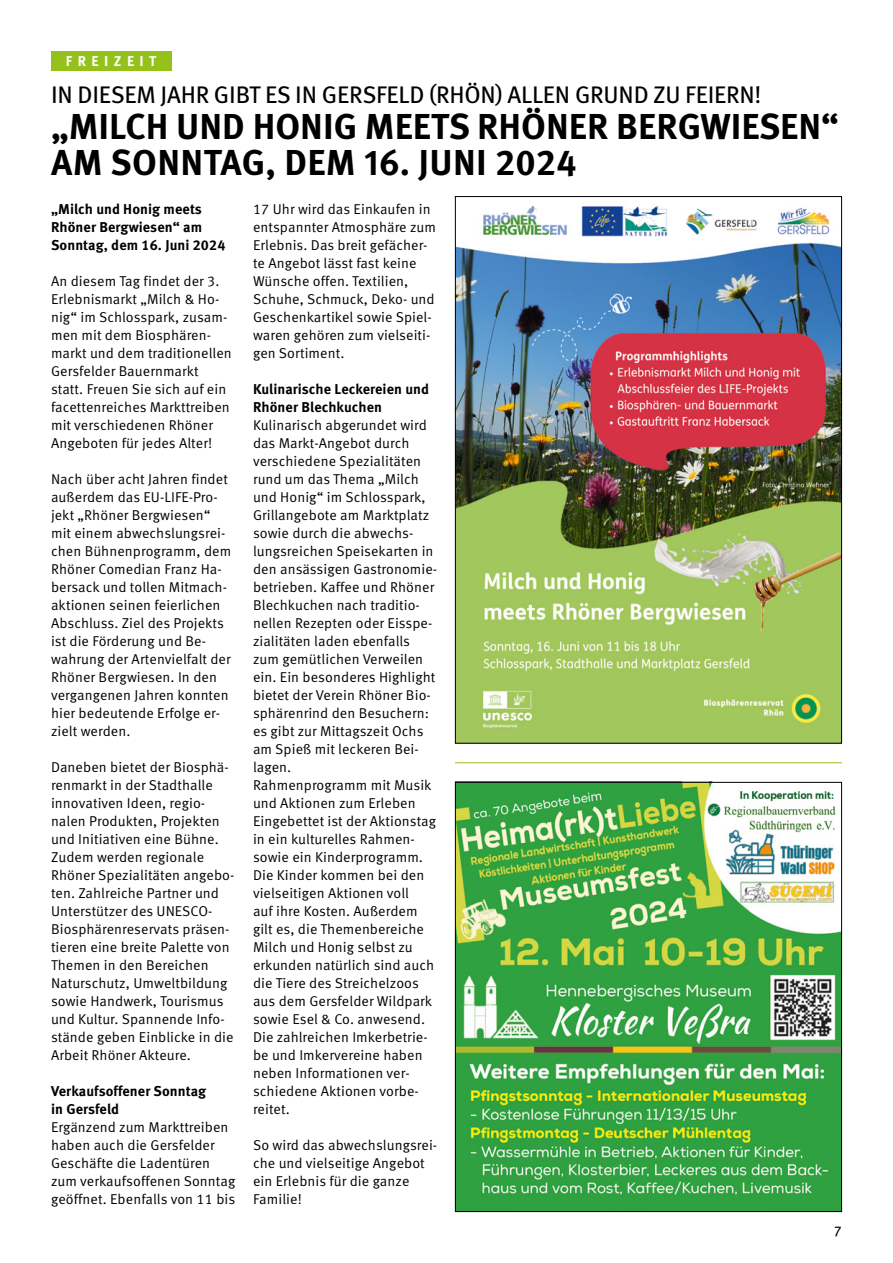
<style>
.page{position:relative;width:893px;height:1263px;background:#fff}
.page>*{position:absolute;margin:0;border:0;box-sizing:border-box;transform-origin:0 0}
.t1{font:700 36px/36px "Meta Pro";color:#000}
.t2{font:24px "Meta Pro";letter-spacing:-.01em;color:#000}
.t3{font:14.25px/18px "Meta Pro Norm";letter-spacing:.005em;color:#000}
.t4{font:700 14.25px/18px "Meta Pro";letter-spacing:.005em;color:#000}
.t5{font:700 14.25px "Meta Pro";letter-spacing:.38em;color:#fff}
.t6{font:14.25px "Meta Pro";color:#000}
</style>
<div class="page">
<div style="left:51px;top:51px;width:121px;height:19px;background:#94c11a"></div>
<hr style="left:455px;top:762px;width:387px;height:1px;background:#94c11a">
<img style="left:457px;top:784px;width:383px;height:426px">
<img style="left:457px;top:205px;width:383px;height:537px">
<p class="t5" style="left:66px;top:50px;width:92px">FREIZEIT</p>
<h2 class="t2" style="left:51px;top:76px;width:712px">IN DIESEM JAHR GIBT ES IN GERSFELD (RHÖN) ALLEN GRUND ZU FEIERN!</h2>
<h1 class="t1" style="left:51px;top:106px;width:789px">„MILCH UND HONIG MEETS RHÖNER BERGWIESEN“<br>AM SONNTAG, DEM 16. JUNI 2024</h1>
<p class="t4" style="left:51px;top:199px;width:176px">„Milch und Honig meets<br>Rhöner Bergwiesen“ am<br>Sonntag, dem 16. Juni 2024</p>
<p class="t3" style="left:51px;top:271px;width:182px">An diesem Tag findet der 3.<br>Erlebnismarkt „Milch &amp; Ho&shy;nig“ im Schlosspark, zusam&shy;men mit dem Biosphären&shy;markt und dem traditionellen<br>Gersfelder Bauernmarkt statt. Freuen Sie sich auf ein facettenreiches Markttreiben mit verschiedenen Rhöner<br>Angeboten für jedes Alter!</p>
<p class="t3" style="left:51px;top:469px;width:182px">Nach über acht Jahren findet außerdem das EU-LIFE-Pro&shy;jekt „Rhöner Bergwiesen“ mit einem abwechslungsrei&shy;chen Bühnenprogramm, dem<br>Rhöner Comedian Franz Ha&shy;bersack und tollen Mitmach&shy;aktionen seinen feierlichen<br>Abschluss. Ziel des Projekts ist die Förderung und Be&shy;wahrung der Artenvielfalt der<br>Rhöner Bergwiesen. In den vergangenen Jahren konnten hier bedeutende Erfolge er&shy;zielt werden.</p>
<p class="t3" style="left:51px;top:757px;width:185px">Daneben bietet der Biosphä&shy;renmarkt in der Stadthalle innovativen Ideen, regio&shy;nalen Produkten, Projekten und Initiativen eine Bühne.<br>Zudem werden regionale<br>Rhöner Spezialitäten angebo&shy;ten. Zahlreiche Partner und<br>Unterstützer des UNESCO-<br>Biosphärenreservats präsen&shy;tieren eine breite Palette von<br>Themen in den Bereichen<br>Naturschutz, Umweltbildung sowie Handwerk, Tourismus und Kultur. Spannende Info&shy;stände geben Einblicke in die<br>Arbeit Rhöner Akteure.</p>
<p class="t4" style="left:51px;top:1081px;width:157px">Verkaufsoffener Sonntag in Gersfeld</p>
<p class="t3" style="left:51px;top:1117px;width:186px">Ergänzend zum Markttreiben haben auch die Gersfelder<br>Geschäfte die Ladentüren zum verkaufsoffenen Sonntag geöffnet. Ebenfalls von 11 bis</p>
<p class="t3" style="left:253px;top:199px;width:184px">17 Uhr wird das Einkaufen in entspannter Atmosphäre zum<br>Erlebnis. Das breit gefächer&shy;te Angebot lässt fast keine<br>Wünsche offen. Textilien,<br>Schuhe, Schmuck, Deko- und<br>Geschenkartikel sowie Spiel&shy;waren gehören zum vielseiti&shy;gen Sortiment.</p>
<p class="t4" style="left:253px;top:379px;width:178px">Kulinarische Leckereien und<br>Rhöner Blechkuchen</p>
<p class="t3" style="left:253px;top:415px;width:186px">Kulinarisch abgerundet wird das Markt-Angebot durch verschiedene Spezialitäten rund um das Thema „Milch und Honig“ im Schlosspark,<br>Grillangebote am Marktplatz sowie durch die abwechs&shy;lungsreichen Speisekarten in den ansässigen Gastronomie&shy;betrieben. Kaffee und Rhöner<br>Blechkuchen nach traditio&shy;nellen Rezepten oder Eisspe&shy;zialitäten laden ebenfalls zum gemütlichen Verweilen ein. Ein besonderes Highlight bietet der Verein Rhöner Bio&shy;sphärenrind den Besuchern: es gibt zur Mittagszeit Ochs am Spieß mit leckeren Bei&shy;lagen.<br>Rahmenprogramm mit Musik und Aktionen zum Erleben<br>Eingebettet ist der Aktionstag in ein kulturelles Rahmen&shy;sowie ein Kinderprogramm.<br>Die Kinder kommen bei den vielseitigen Aktionen voll<br>auf ihre Kosten. Außerdem gilt es, die Themenbereiche<br>Milch und Honig selbst zu erkunden natürlich sind auch die Tiere des Streichelzoos aus dem Gersfelder Wildpark sowie Esel &amp; Co. anwesend.<br>Die zahlreichen Imkerbetrie&shy;be und Imkervereine haben neben Informationen ver&shy;schiedene Aktionen vorbe&shy;reitet.</p>
<p class="t3" style="left:253px;top:1135px;width:186px">So wird das abwechslungsrei&shy;che und vielseitige Angebot ein Erlebnis für die ganze<br>Familie!</p>
<p class="t6" style="left:834px;top:1220px;width:10px">7</p>
</div>
